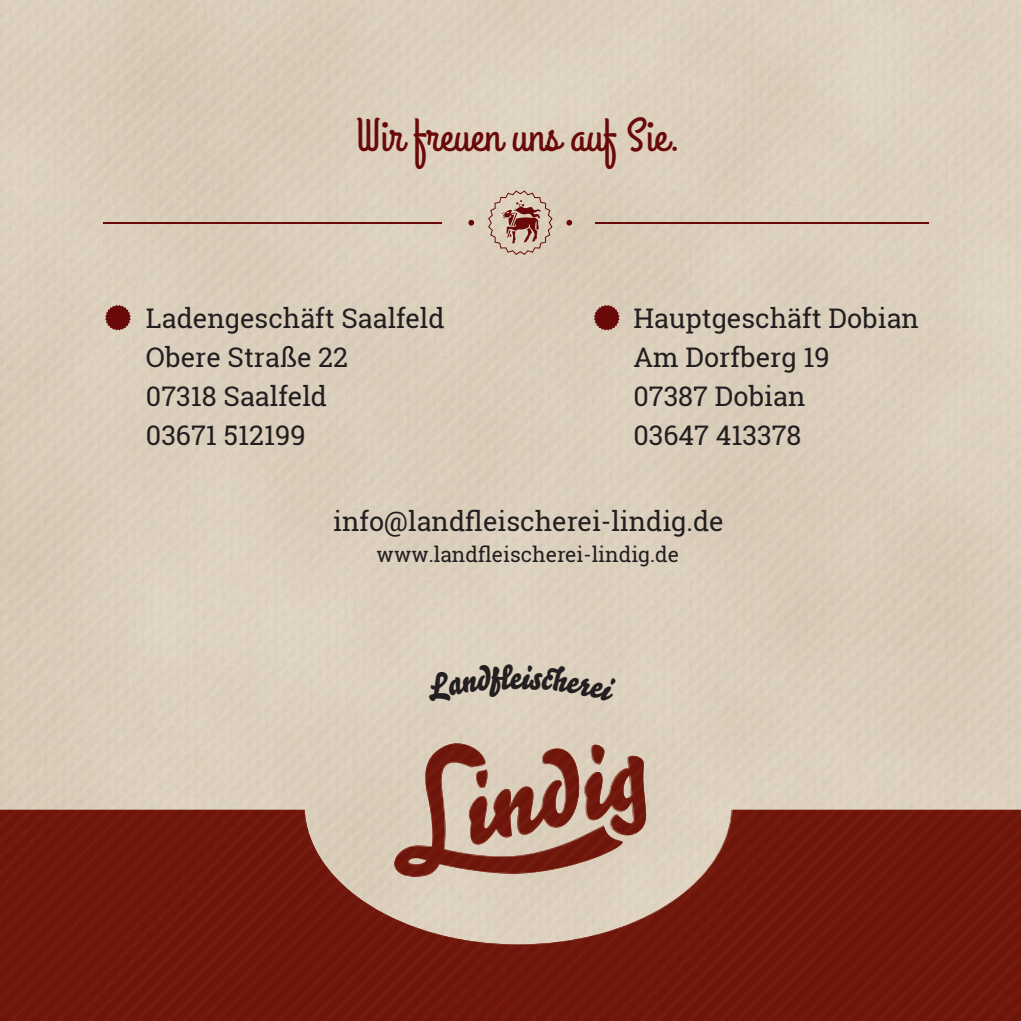
<style>
.page{position:relative;width:1021px;height:1021px;background:#fff}
.page>*{position:absolute;margin:0;border:0;box-sizing:border-box;transform-origin:0 0}
.t1{font:46.5px "Grand Hotel";color:#6a090a}
.t2{font:27px/39.3px "Roboto Slab";color:#231f20}
.t3{font:21px "Roboto Slab";color:#231f20}
</style>
<div class="page">
<div style="left:0;top:0;width:1020px;height:809px;background:#dbcfbc"></div>
<svg style="left:105px;top:305px;width:26px;height:25px"></svg>
<svg style="left:594px;top:305px;width:25px;height:25px"></svg>
<svg style="left:487px;top:190px;width:66px;height:65px;background:#c4a698"></svg>
<hr style="left:595px;top:222px;width:333px;height:1px;background:#6a090a">
<hr style="left:104px;top:222px;width:338px;height:1px;background:#6a090a">
<svg style="left:468px;top:220px;width:6px;height:6px"></svg>
<svg style="left:566px;top:220px;width:6px;height:6px"></svg>
<img style="left:0;top:809px;width:1020px;height:211px">
<div style="left:392px;top:738px;width:255px;height:138px;background:#dbcfbd"></div>
<img style="left:394px;top:743px;width:252px;height:133px">
<div style="left:424px;top:663px;width:193px;height:42px;background:#ddd1be"></div>
<h1 class="t1" style="left:356px;top:106px;width:326px">Wir freuen uns auf Sie.</h1>
<p class="t2" style="left:146px;top:297px;width:300px">Ladengeschäft Saalfeld<br>Obere Straße 22<br>07318 Saalfeld<br>03671 512199</p>
<p class="t2" style="left:633px;top:297px;width:287px">Hauptgeschäft Dobian<br>Am Dorfberg 19<br>07387 Dobian<br>03647 413378</p>
<p class="t2" style="left:333px;top:501px;width:392px">info@landfleischerei-lindig.de</p>
<p class="t3" style="left:376px;top:540px;width:304px">www.landfleischerei-lindig.de</p>
</div>
